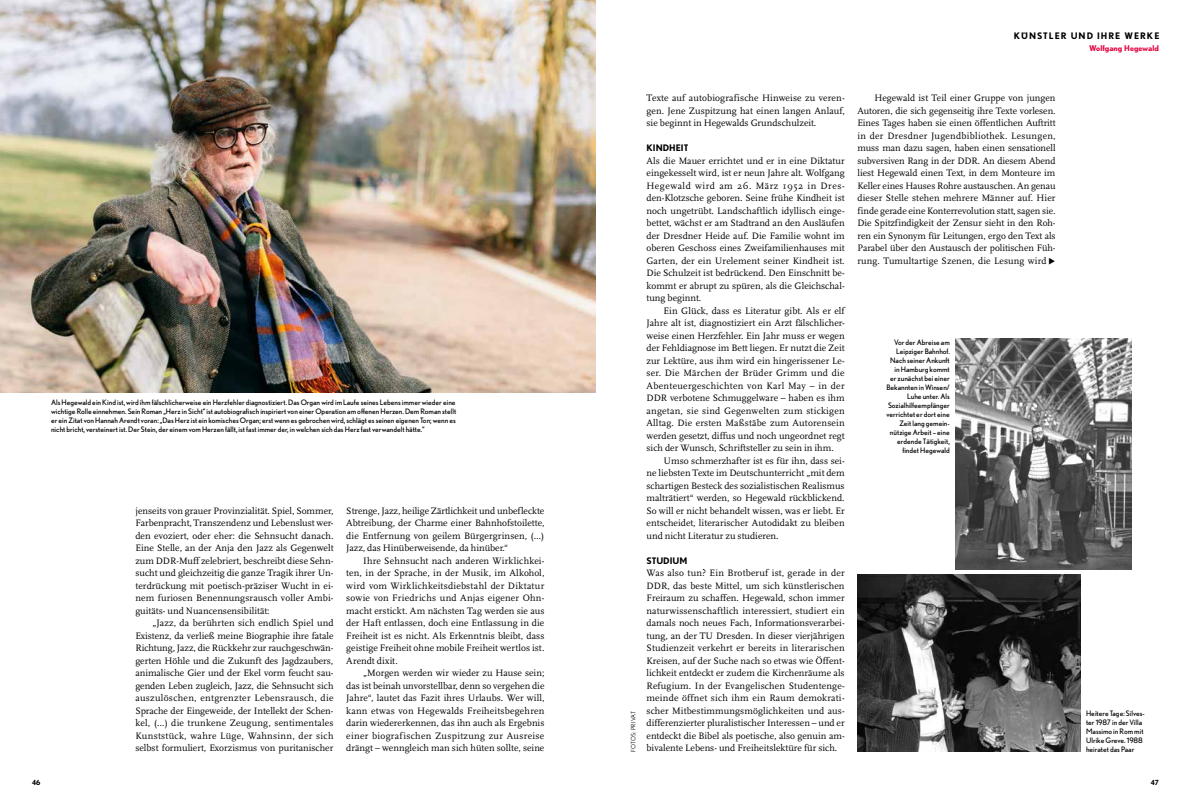
<style>
.page{position:relative;width:1191px;height:808px;background:#fff}
.page>*{position:absolute;margin:0;border:0;box-sizing:border-box;transform-origin:0 0}
.t1{font:9.7px/12.5px "Scala OT";color:#000;text-align:justify}
.t2{font:700 9px "Nobel";letter-spacing:.11em;color:#000}
.t3{font:700 9px "Nobel";color:#000}
.t4{font:700 8px "Nobel";color:#e50844}
.t5{font:7.5px/9px "Nobel";color:#000}
.t6{font:700 7px "Nobel";color:#000}
.t7{font:6px "Nobel";letter-spacing:.03em;color:#000}
</style>
<div class="page">
<img style="left:857px;top:574px;width:223px;height:177px">
<img style="left:0;top:0;width:595px;height:393px">
<img style="left:955px;top:339px;width:176px;height:230px">
<p class="t5" style="left:51px;top:398px;width:407px;text-align:justify">Als Hegewald ein Kind ist, wird ihm fälschlicherweise ein Herzfehler diagnostiziert. Das Organ wird im Laufe seines Lebens immer wieder eine wichtige Rolle einnehmen. Sein Roman „Herz in Sicht“ ist autobiografisch inspiriert von einer Operation am offenen Herzen. Dem Roman stellt er ein Zitat von Hannah Arendt voran: „Das Herz ist ein komisches Organ; erst wenn es gebrochen wird, schlägt es seinen eigenen Ton; wenn es nicht bricht, versteinert ist. Der Stein, der einem vom Herzen fällt, ist fast immer der, in welchen sich das Herz fast verwandelt hätte.“</p>
<p class="t1" style="left:135px;top:505px;width:200px">jenseits von grauer Provinzialität. Spiel, Sommer, Farbenpracht, Transzendenz und Lebenslust wer&shy;den evoziert, oder eher: die Sehnsucht danach.<br>Eine Stelle, an der Anja den Jazz als Gegenwelt zum DDR-Muff zelebriert, beschreibt diese Sehn&shy;sucht und gleichzeitig die ganze Tragik ihrer Un&shy;terdrückung mit poetisch-präziser Wucht in ei&shy;nem furiosen Benennungsrausch voller Ambi&shy;guitäts- und Nuancensensibilität:</p>
<p class="t1" style="left:135px;top:617px;width:200px;text-indent:17px">„Jazz, da berührten sich endlich Spiel und Existenz, da verließ meine Biographie ihre fatale Richtung, Jazz, die Rückkehr zur rauchgeschwän&shy;gerten Höhle und die Zukunft des Jagdzaubers, animalische Gier und der Ekel vorm feucht sau&shy;genden Leben zugleich, Jazz, die Sehnsucht sich auszulöschen, entgrenzter Lebensrausch, die Sprache der Eingeweide, der Intellekt der Schen&shy;kel, (…) die trunkene Zeugung, sentimentales Kunststück, wahre Lüge, Wahnsinn, der sich selbst formuliert, Exorzismus von puritanischer</p>
<p class="t1" style="left:346px;top:505px;width:200px">Strenge, Jazz, heilige Zärtlichkeit und unbefleckte Abtreibung, der Charme einer Bahnhofstoilette, die Entfernung von geilem Bürgergrinsen, (…)<br>Jazz, das Hinüberweisende, da hinüber.“</p>
<p class="t1" style="left:346px;top:555px;width:200px;text-indent:17px">Ihre Sehnsucht nach anderen Wirklichkei&shy;ten, in der Sprache, in der Musik, im Alkohol, wird vom Wirklichkeitsdiebstahl der Diktatur sowie von Friedrichs und Anjas eigener Ohn&shy;macht erstickt. Am nächsten Tag werden sie aus der Haft entlassen, doch eine Entlassung in die Freiheit ist es nicht. Als Erkenntnis bleibt, dass geistige Freiheit ohne mobile Freiheit wertlos ist.<br>Arendt dixit.</p>
<p class="t1" style="left:346px;top:667px;width:200px;text-indent:17px">„Morgen werden wir wieder zu Hause sein; das ist beinah unvorstellbar, denn so vergehen die Jahre“, lautet das Fazit ihres Urlaubs. Wer will, kann etwas von Hegewalds Freiheitsbegehren darin wiedererkennen, das ihn auch als Ergebnis einer biografischen Zuspitzung zur Ausreise drängt – wenngleich man sich hüten sollte, seine</p>
<p class="t2" style="left:1013px;top:30px;width:147px">KÜNSTLER UND IHRE WERKE</p>
<p class="t4" style="left:1089px;top:44px;width:71px">Wolfgang Hegewald</p>
<p class="t7" style="left:630px;top:752px;width:42px;rotate:-90deg">FOTOS: PRIVAT</p>
<p class="t1" style="left:646px;top:92px;width:200px">Texte auf autobiografische Hinweise zu veren&shy;gen. Jene Zuspitzung hat einen langen Anlauf, sie beginnt in Hegewalds Grundschulzeit.</p>
<p class="t3" style="left:646px;top:143px;width:43px">KINDHEIT</p>
<p class="t1" style="left:646px;top:155px;width:200px">Als die Mauer errichtet und er in eine Diktatur eingekesselt wird, ist er neun Jahre alt. Wolfgang Hegewald wird am 26. März 1952 in Dres&shy;den-Klotzsche geboren. Seine frühe Kindheit ist noch ungetrübt. Landschaftlich idyllisch einge&shy;bettet, wächst er am Stadtrand an den Ausläufen der Dresdner Heide auf. Die Familie wohnt im oberen Geschoss eines Zweifamilienhauses mit Garten, der ein Urelement seiner Kindheit ist.<br>Die Schulzeit ist bedrückend. Den Einschnitt be&shy;kommt er abrupt zu spüren, als die Gleichschal&shy;tung beginnt.</p>
<p class="t1" style="left:646px;top:305px;width:200px;text-indent:17px">Ein Glück, dass es Literatur gibt. Als er elf Jahre alt ist, diagnostiziert ein Arzt fälschlicher&shy;weise einen Herzfehler. Ein Jahr muss er wegen der Fehldiagnose im Bett liegen. Er nutzt die Zeit zur Lektüre, aus ihm wird ein hingerissener Le&shy;ser. Die Märchen der Brüder Grimm und die Abenteuergeschichten von Karl May – in der DDR verbotene Schmuggelware – haben es ihm angetan, sie sind Gegenwelten zum stickigen Alltag. Die ersten Maßstäbe zum Autorensein werden gesetzt, diffus und noch ungeordnet regt sich der Wunsch, Schriftsteller zu sein in ihm.</p>
<p class="t1" style="left:646px;top:455px;width:200px;text-indent:17px">Umso schmerzhafter ist es für ihn, dass sei&shy;ne liebsten Texte im Deutschunterricht „mit dem schartigen Besteck des sozialistischen Realismus malträtiert“ werden, so Hegewald rückblickend.<br>So will er nicht behandelt wissen, was er liebt. Er entscheidet, literarischer Autodidakt zu bleiben und nicht Literatur zu studieren.</p>
<p class="t3" style="left:646px;top:555px;width:42px">STUDIUM</p>
<p class="t1" style="left:646px;top:567px;width:200px">Was also tun? Ein Brotberuf ist, gerade in der DDR, das beste Mittel, um sich künstlerischen Freiraum zu schaffen. Hegewald, schon immer naturwissenschaftlich interessiert, studiert ein damals noch neues Fach, Informationsverarbei&shy;tung, an der TU Dresden. In dieser vierjährigen Studienzeit verkehrt er bereits in literarischen Kreisen, auf der Suche nach so etwas wie Öffent&shy;lichkeit entdeckt er zudem die Kirchenräume als Refugium. In der Evangelischen Studentenge&shy;meinde öffnet sich ihm ein Raum demokrati&shy;scher Mitbestimmungsmöglichkeiten und aus&shy;differenzierter pluralistischer Interessen – und er entdeckt die Bibel als poetische, also genuin am&shy;bivalente Lebens- und Freiheitslektüre für sich.</p>
<p class="t1" style="left:857px;top:92px;width:200px;text-indent:17px">Hegewald ist Teil einer Gruppe von jungen Autoren, die sich gegenseitig ihre Texte vorlesen.<br>Eines Tages haben sie einen öffentlichen Auftritt in der Dresdner Jugendbibliothek. Lesungen, muss man dazu sagen, haben einen sensationell subversiven Rang in der DDR. An diesem Abend liest Hegewald einen Text, in dem Monteure im Keller eines Hauses Rohre austauschen. An genau dieser Stelle stehen mehrere Männer auf. Hier finde gerade eine Konterrevolution statt, sagen sie.<br>Die Spitzfindigkeit der Zensur sieht in den Roh&shy;ren ein Synonym für Leitungen, ergo den Text als Parabel über den Austausch der politischen Füh&shy;rung. Tumultartige Szenen, die Lesung wird ◆</p>
<p class="t5" style="left:886px;top:337px;width:65px;text-align:right">Vor der Abreise am<br>Leipziger Bahnhof.<br>Nach seiner Ankunft in Hamburg kommt er zunächst bei einer<br>Bekannten in Winsen/<br>Luhe unter.Als<br>Sozialhilfeempfänger verrichtet er dort eine<br>Zeit lang gemein&shy;nützige Arbeit – eine erdende Tätigkeit, findet Hegewald</p>
<p class="t5" style="left:1086px;top:708px;width:60px">Heitere Tage: Silves&shy;ter 1987 in der Villa<br>Massimo in Rom mit<br>Ulrike Greve. 1988 heiratet das Paar</p>
<p class="t6" style="left:32px;top:778px;width:10px">46</p>
<p class="t6" style="left:1150px;top:778px;width:10px">47</p>
</div>
